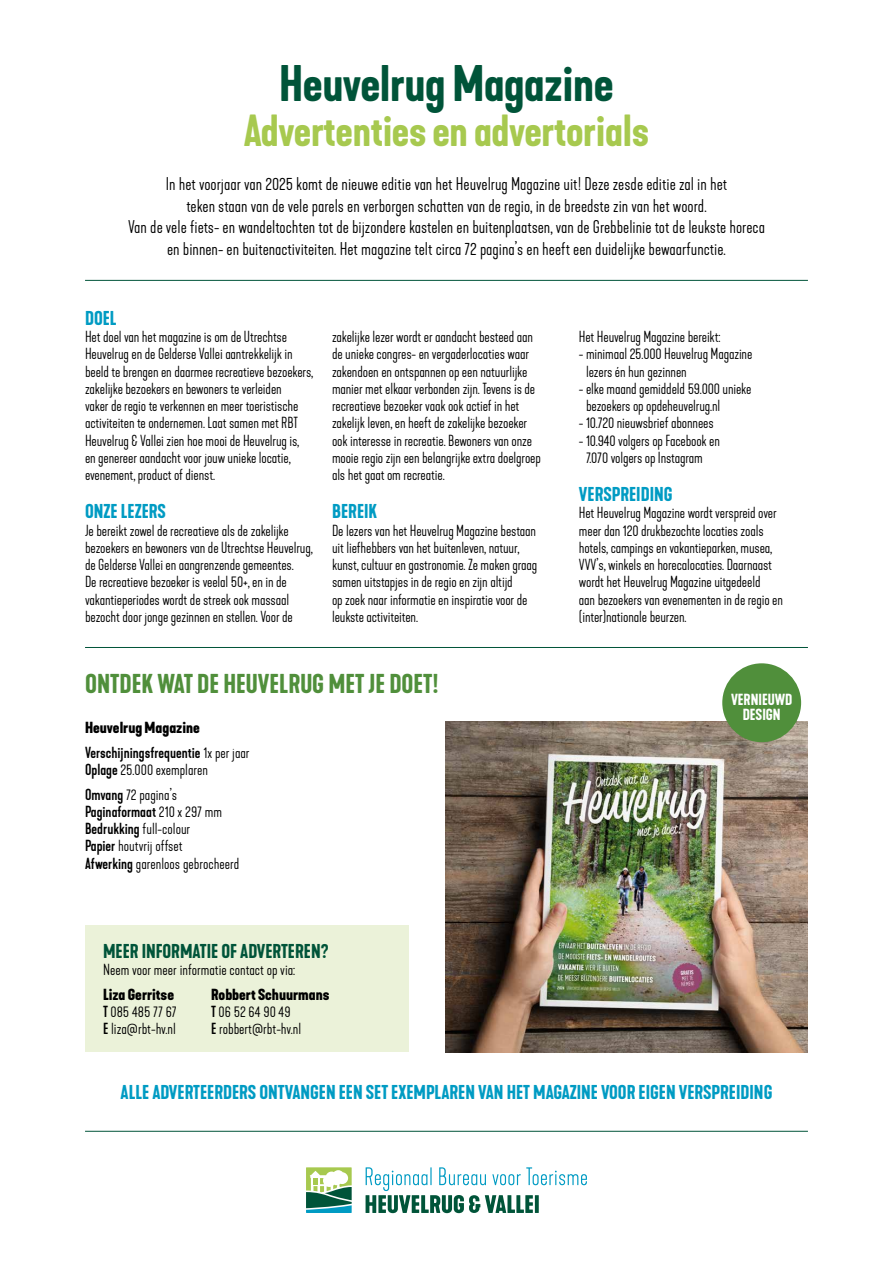
<style>
.page{position:relative;width:893px;height:1263px;background:#fff}
.page>*{position:absolute;margin:0;border:0;box-sizing:border-box;transform-origin:0 0}
.t1{font:600 48px "Kapra Neue";letter-spacing:-.01em;color:#005439}
.t2{font:600 42px "Kapra Neue";letter-spacing:-.01em;color:#a7c94f}
.t3{font:600 25.5px "Kapra Neue";color:#508f3b}
.t4{font:600 18.75px "Kapra Neue";color:#009bc3}
.t5{font:600 18.75px "Kapra Neue";color:#005439}
.t6{font:300 17.25px/21.6px "Kapra Neue";color:#000;text-align:center}
.t7{font:300 15px/17.2px "Kapra Neue";letter-spacing:-.01em;color:#000}
.t8{font:500 15px/24.8px "Kapra Neue";color:#000}
.t9{font:700 15px "Kapra Neue";color:#000}
.t10{font:600 15px/15px "Kapra Neue";color:#fff;text-align:center}
.s1{font-weight:700}
.s2{font-weight:300}
.s3{font-weight:500}
</style>
<div class="page">
<hr style="left:85px;top:280px;width:723px;height:1px;background:#005439">
<hr style="left:85px;top:647px;width:723px;height:1px;background:#005439">
<hr style="left:85px;top:1131px;width:723px;height:1px;background:#005439">
<svg style="left:366px;top:1167px;width:221px;height:46px"></svg>
<svg style="left:306px;top:1167px;width:46px;height:46px"></svg>
<img style="left:446px;top:721px;width:362px;height:331px">
<div style="left:85px;top:925px;width:323px;height:127px;background:#ebf2d9"></div>
<div style="left:722px;top:663px;width:79px;height:79px;background:#508f3b;border-radius:50%"></div>
<h1 class="t1" style="left:279px;top:53px;width:336px">Heuvelrug Magazine</h1>
<h2 class="t2" style="left:244px;top:104px;width:407px">Advertenties en advertorials</h2>
<p class="t6" style="left:128px;top:173px;width:638px">In het voorjaar van 2025 komt de nieuwe editie van het Heuvelrug Magazine uit! Deze zesde editie zal in het<br>teken staan van de vele parels en verborgen schatten van de regio, in de breedste zin van het woord.<br>Van de vele fiets- en wandeltochten tot de bijzondere kastelen en buitenplaatsen, van de Grebbelinie tot de leukste horeca en binnen- en buitenactiviteiten. Het magazine telt circa 72 pagina’s en heeft een duidelijke bewaarfunctie.</p>
<p class="t4" style="left:85px;top:306px;width:33px">DOEL</p>
<p class="t7" style="left:85px;top:328px;width:230px">Het doel van het magazine is om de Utrechtse Heuvelrug en de Gelderse Vallei aantrekkelijk in beeld te brengen en daarmee recreatieve bezoekers, zakelijke bezoekers en bewoners te verleiden<br>vaker de regio te verkennen en meer toeristische activiteiten te ondernemen. Laat samen met RBT Heuvelrug &amp; Vallei zien hoe mooi de Heuvelrug is, en genereer aandacht voor jouw unieke locatie, evenement, product of dienst.</p>
<p class="t4" style="left:85px;top:500px;width:82px">ONZE LEZERS</p>
<p class="t7" style="left:85px;top:522px;width:229px">Je bereikt zowel de recreatieve als de zakelijke bezoekers en bewoners van de Utrechtse Heuvelrug, de Gelderse Vallei en aangrenzende gemeentes.<br>De recreatieve bezoeker is veelal 50+, en in de vakantieperiodes wordt de streek ook massaal bezocht door jonge gezinnen en stellen. Voor de</p>
<p class="t7" style="left:332px;top:328px;width:210px">zakelijke lezer wordt er aandacht besteed aan de unieke congres- en vergaderlocaties waar zakendoen en ontspannen op een natuurlijke manier met elkaar verbonden zijn. Tevens is de recreatieve bezoeker vaak ook actief in het zakelijk leven, en heeft de zakelijke bezoeker ook interesse in recreatie. Bewoners van onze mooie regio zijn een belangrijke extra doelgroep als het gaat om recreatie.</p>
<p class="t4" style="left:332px;top:500px;width:47px">BEREIK</p>
<p class="t7" style="left:332px;top:522px;width:207px">De lezers van het Heuvelrug Magazine bestaan uit liefhebbers van het buitenleven, natuur, kunst, cultuur en gastronomie. Ze maken graag samen uitstapjes in de regio en zijn altijd<br>op zoek naar informatie en inspiratie voor de leukste activiteiten.</p>
<h3 class="t3" style="left:85px;top:667px;width:355px">ONTDEK WAT DE HEUVELRUG MET JE DOET!</h3>
<p class="t8" style="left:85px;top:715px;width:166px"><span class="s1">Heuvelrug Magazine<br></span>Verschijningsfrequentie <span class="s2">1x per jaar</span></p>
<p class="t7" style="left:85px;top:757px;width:124px;line-height:24.8px"><span class="s3">Oplage</span> 25.000 exemplaren<br><span class="s3">Omvang</span> 72 pagina’s</p>
<p class="t7" style="left:85px;top:803px;width:156px"><span class="s3">Paginaformaat</span> 210 x 297 mm<br><span class="s3">Bedrukking</span> full-colour<br><span class="s3">Papier</span> houtvrij offset<br><span class="s3">Afwerking</span> garenloos gebrocheerd</p>
<p class="t5" style="left:103px;top:939px;width:227px">MEER INFORMATIE OF ADVERTEREN?</p>
<p class="t7" style="left:103px;top:961px;width:194px">Neem voor meer informatie contact op via:</p>
<p class="t9" style="left:103px;top:984px;width:73px">Liza Gerritse</p>
<p class="t9" style="left:211px;top:984px;width:120px">Robbert Schuurmans</p>
<p class="t7" style="left:103px;top:1003px;width:75px"><span class="s3">T</span> 085 485 77 67</p>
<p class="t7" style="left:211px;top:1003px;width:81px"><span class="s3">T</span> 06 52 64 90 49</p>
<p class="t7" style="left:103px;top:1020px;width:74px"><span class="s3">E</span> liza@rbt-hv.nl</p>
<p class="t7" style="left:211px;top:1020px;width:92px"><span class="s3">E</span> robbert@rbt-hv.nl</p>
<p class="t7" style="left:579px;top:328px;width:143px">Het Heuvelrug Magazine bereikt:</p>
<p class="t7" style="left:586px;top:346px;width:168px;text-indent:-7px">- minimaal 25.000 Heuvelrug Magazine lezers én hun gezinnen</p>
<p class="t7" style="left:586px;top:380px;width:167px;text-indent:-7px">- elke maand gemiddeld 59.000 unieke bezoekers op opdeheuvelrug.nl</p>
<p class="t7" style="left:579px;top:415px;width:136px">- 10.720 nieuwsbrief abonnees</p>
<p class="t7" style="left:586px;top:432px;width:136px;text-indent:-7px">- 10.940 volgers op Facebook en<br>7.070 volgers op Instagram</p>
<p class="t4" style="left:579px;top:482px;width:95px">VERSPREIDING</p>
<p class="t7" style="left:579px;top:505px;width:206px">Het Heuvelrug Magazine wordt verspreid over meer dan 120 drukbezochte locaties zoals hotels, campings en vakantieparken, musea, VVV’s, winkels en horecalocaties. Daarnaast wordt het Heuvelrug Magazine uitgedeeld<br>aan bezoekers van evenementen in de regio en (inter)nationale beurzen.</p>
<p class="t10" style="left:731px;top:692px;width:63px">VERNIEUWD<br>DESIGN</p>
<p class="t4" style="left:121px;top:1080px;width:653px">ALLE ADVERTEERDERS ONTVANGEN EEN SET EXEMPLAREN VAN HET MAGAZINE VOOR EIGEN VERSPREIDING</p>
</div>
